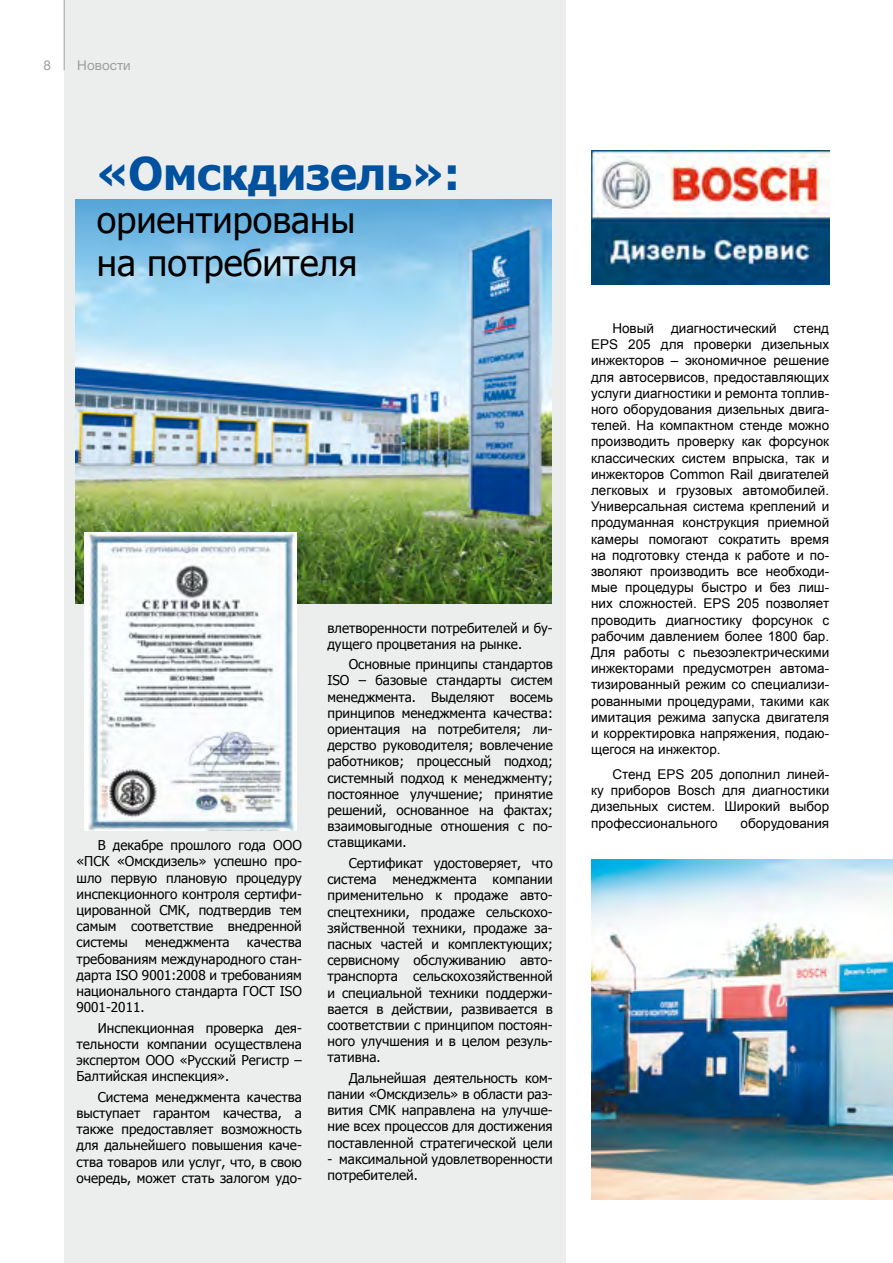
<style>
.page{position:relative;width:893px;height:1263px;background:#fff}
.page>*{position:absolute;margin:0;border:0;box-sizing:border-box;transform-origin:0 0}
.t1{font:700 45px "Tahoma";color:#00519e}
.t2{font:36px/43.2px "Tahoma";color:#000}
.t3{font:13.5px/16.2px "Tahoma";color:#000;text-align:justify}
.t4{font:13.5px/16.2px "Arial";color:#000;text-align:justify}
.t5{font:13.5px "Helvetica 5 Normal";color:#9c9e9f}
</style>
<div class="page">
<img style="left:591px;top:151px;width:238px;height:134px">
<div style="left:64px;top:0;width:502px;height:1263px;background:#eceded"></div>
<img style="left:75px;top:200px;width:477px;height:404px">
<img style="left:84px;top:533px;width:213px;height:297px">
<img style="left:591px;top:859px;width:302px;height:340px">
<hr style="left:64px;top:0;width:1px;height:70px;background:#9c9e9f">
<p class="t5" style="left:44px;top:58px;width:9px">8</p>
<p class="t5" style="left:77px;top:58px;width:55px">Новости</p>
<h1 class="t1" style="left:97px;top:142px;width:365px">«Омскдизель»:</h1>
<h2 class="t2" style="left:97px;top:197px;width:262px">ориентированы на потребителя</h2>
<p class="t3" style="left:77px;top:836px;width:227px;text-indent:21px">В декабре прошлого года ООО «ПСК «Омскдизель» успешно про&shy;шло первую плановую процедуру инспекционного контроля сертифи&shy;цированной СМК, подтвердив тем самым соответствие внедренной системы</p>
<p class="t3" style="left:77px;top:934px;width:227px;text-indent:170px">качества требованиям международного стан&shy;дарта ISO 9001:2008 и требованиям национального стандарта ГОСТ ISO 9001-2011.</p>
<p class="t3" style="left:77px;top:1019px;width:227px;text-indent:21px">Инспекционная проверка дея&shy;тельности компании осуществлена экспертом ООО «Русский Регистр – Балтийская инспекция».</p>
<p class="t3" style="left:77px;top:1088px;width:227px;text-indent:21px">Система менеджмента качества выступает гарантом качества, а также предоставляет возможность для дальнейшего повышения каче&shy;ства товаров или услуг, что, в свою очередь, может стать залогом удо-</p>
<p class="t3" style="left:145px;top:934px;width:86px">менеджмента</p>
<p class="t3" style="left:327px;top:619px;width:227px">влетворенности потребителей и бу&shy;дущего процветания на рынке.</p>
<p class="t3" style="left:327px;top:656px;width:227px;text-indent:21px">Основные принципы стандартов ISO – базовые стандарты систем менеджмента. Выделяют восемь принципов менеджмента качества: ориентация на потребителя; ли&shy;дерство руководителя; вовлечение работников; процессный подход; системный подход к менеджменту; постоянное улучшение; принятие решений, основанное на фактах; взаимовыгодные отношения с по&shy;ставщиками.</p>
<p class="t3" style="left:327px;top:854px;width:227px;text-indent:21px">Сертификат удостоверяет, что система менеджмента компании применительно к продаже авто&shy;спецтехники, продаже сельскохо&shy;зяйственной техники, продаже за&shy;пасных частей и комплектующих; сервисному обслуживанию авто&shy;транспорта сельскохозяйственной и специальной техники поддержи&shy;вается в действии, развивается в соответствии с принципом постоян&shy;ного улучшения и в целом резуль&shy;тативна.</p>
<p class="t3" style="left:327px;top:1069px;width:227px;text-indent:21px">Дальнейшая деятельность ком&shy;пании «Омскдизель» в области раз&shy;вития СМК направлена на улучше&shy;ние всех процессов для достижения поставленной стратегической цели</p>
<p class="t3" style="left:327px;top:1150px;width:227px">- максимальной удовлетворенности потребителей.</p>
<p class="t4" style="left:612px;top:320px;width:43px">Новый</p>
<p class="t4" style="left:671px;top:320px;width:107px">диагностический</p>
<p class="t4" style="left:591px;top:320px;width:240px;text-indent:202px">стенд EPS 205 для проверки дизельных инжекторов – экономичное решение для автосервисов, предоставляющих услуги диагностики и ремонта топлив&shy;ного оборудования дизельных двига&shy;телей. На компактном стенде можно производить проверку как форсунок класcических систем впрыска, так и инжекторов Common Rail двигателей легковых и грузовых автомобилей.<br>Универсальная система креплений и продуманная конструкция приемной камеры помогают сократить время на подготовку стенда к работе и по&shy;зволяют производить все необходи&shy;мые процедуры быстро и без лиш&shy;них сложностей. EPS 205 позволяет проводить диагностику форсунок с рабочим давлением более 1800 бар.<br>Для работы с пьезоэлектрическими инжекторами предусмотрен автома&shy;тизированный режим со специализи&shy;рованными процедурами, такими как имитация режима запуска двигателя и корректировка напряжения, подаю&shy;щегося на инжектор.</p>
<p class="t4" style="left:591px;top:766px;width:240px;text-indent:21px">Стенд EPS 205 дополнил линей&shy;ку приборов Bosch для диагностики дизельных систем. Широкий выбор профессионального</p>
<p class="t4" style="left:741px;top:815px;width:90px">оборудования</p>
</div>
